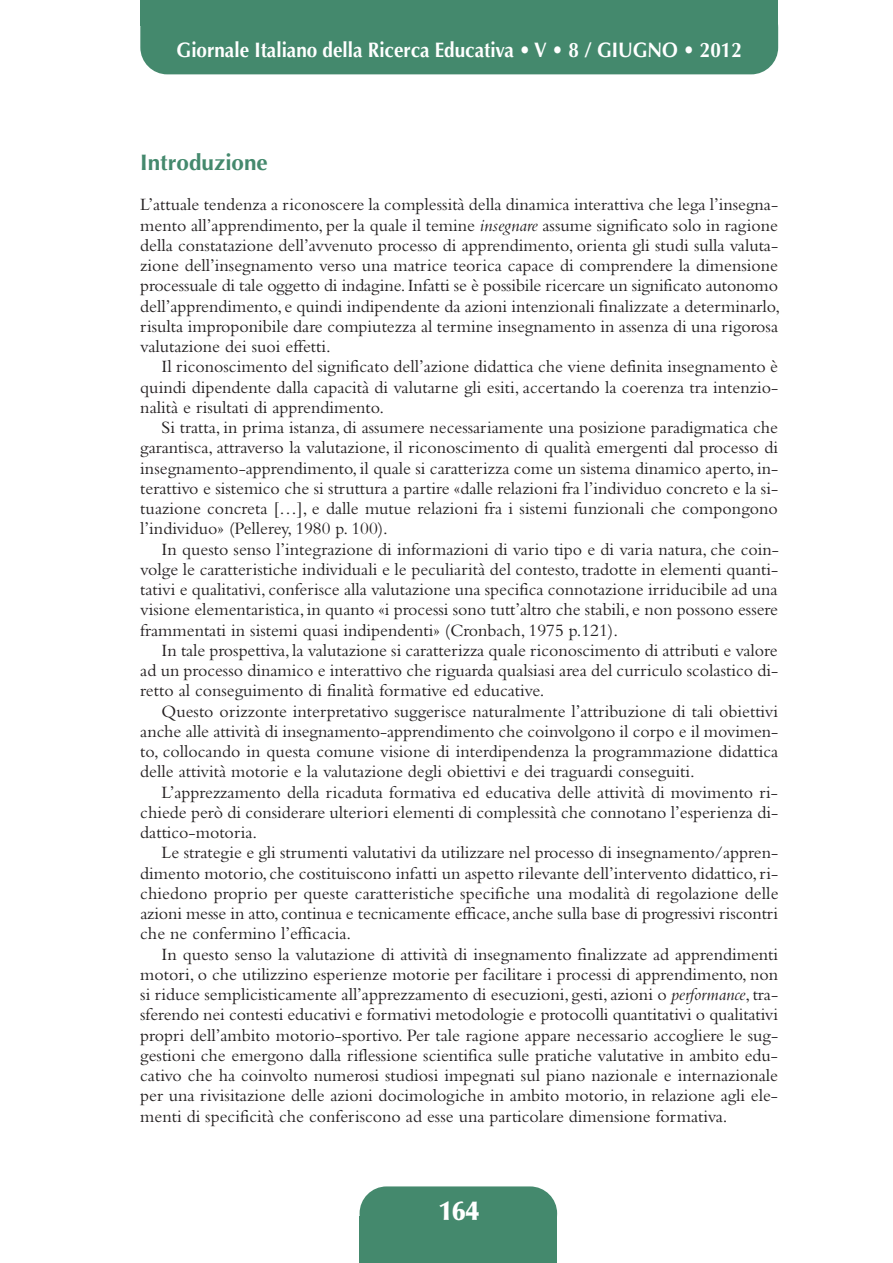
<style>
.page{position:relative;width:893px;height:1263px;background:#fff}
.page>*{position:absolute;margin:0;border:0;box-sizing:border-box;transform-origin:0 0}
.t1{font:900 27px "Optima";color:#fff}
.t2{font:700 22.5px "Optima";color:#44896d}
.t3{font:700 21px "Optima";color:#fff;scale:.9 1}
.t4{font:18px "Bembo";color:#231f20}
.s1{font-style:italic}
</style>
<div class="page">
<div style="left:140px;top:1px;width:638px;height:73px;background:#44896d;border-radius:27px"></div>
<div style="left:140px;top:0;width:638px;height:26px;background:#44896d"></div>
<div style="left:360px;top:1216px;width:197px;height:47px;background:#44896d"></div>
<div style="left:360px;top:1186px;width:197px;height:55px;background:#44896d;border-radius:27px"></div>
<p class="t3" style="left:177px;top:38px;width:629px">Giornale Italiano della Ricerca Educativa • V • 8 / GIUGNO • 2012</p>
<p class="t2" style="left:140px;top:149px;width:129px">Introduzione</p>
<p class="t4" style="left:140px;top:198px;width:639px">L’attuale tendenza a riconoscere la complessità della dinamica interattiva che lega l’insegna-</p>
<p class="t4" style="left:140px;top:219px;width:639px">mento all’apprendimento, per la quale il temine <span class="s1">insegnare</span> assume significato solo in ragione</p>
<p class="t4" style="left:140px;top:239px;width:639px">della constatazione dell’avvenuto processo di apprendimento, orienta gli studi sulla valuta-</p>
<p class="t4" style="left:140px;top:259px;width:639px">zione dell’insegnamento verso una matrice teorica capace di comprendere la dimensione</p>
<p class="t4" style="left:140px;top:279px;width:639px">processuale di tale oggetto di indagine. Infatti se è possibile ricercare un significato autonomo</p>
<p class="t4" style="left:140px;top:300px;width:641px">dell’apprendimento, e quindi indipendente da azioni intenzionali finalizzate a determinarlo,</p>
<p class="t4" style="left:140px;top:320px;width:639px">risulta improponibile dare compiutezza al termine insegnamento in assenza di una rigorosa</p>
<p class="t4" style="left:140px;top:340px;width:192px">valutazione dei suoi effetti.</p>
<p class="t4" style="left:162px;top:360px;width:618px">Il riconoscimento del significato dell’azione didattica che viene definita insegnamento è</p>
<p class="t4" style="left:140px;top:381px;width:639px">quindi dipendente dalla capacità di valutarne gli esiti, accertando la coerenza tra intenzio-</p>
<p class="t4" style="left:140px;top:401px;width:245px">nalità e risultati di apprendimento.</p>
<p class="t4" style="left:162px;top:421px;width:618px">Si tratta, in prima istanza, di assumere necessariamente una posizione paradigmatica che</p>
<p class="t4" style="left:140px;top:441px;width:639px">garantisca, attraverso la valutazione, il riconoscimento di qualità emergenti dal processo di</p>
<p class="t4" style="left:140px;top:462px;width:639px">insegnamento-apprendimento, il quale si caratterizza come un sistema dinamico aperto, in-</p>
<p class="t4" style="left:140px;top:482px;width:639px">terattivo e sistemico che si struttura a partire «dalle relazioni fra l’individuo concreto e la si-</p>
<p class="t4" style="left:140px;top:502px;width:639px">tuazione concreta […], e dalle mutue relazioni fra i sistemi funzionali che compongono</p>
<p class="t4" style="left:140px;top:522px;width:249px">l’individuo» (Pellerey, 1980 p. 100).</p>
<p class="t4" style="left:162px;top:543px;width:619px">In questo senso l’integrazione di informazioni di vario tipo e di varia natura, che coin-</p>
<p class="t4" style="left:140px;top:563px;width:639px">volge le caratteristiche individuali e le peculiarità del contesto, tradotte in elementi quanti-</p>
<p class="t4" style="left:140px;top:583px;width:639px">tativi e qualitativi, conferisce alla valutazione una specifica connotazione irriducibile ad una</p>
<p class="t4" style="left:140px;top:603px;width:639px">visione elementaristica, in quanto «i processi sono tutt’altro che stabili, e non possono essere</p>
<p class="t4" style="left:140px;top:624px;width:479px">frammentati in sistemi quasi indipendenti» (Cronbach, 1975 p.121).</p>
<p class="t4" style="left:162px;top:644px;width:617px">In tale prospettiva, la valutazione si caratterizza quale riconoscimento di attributi e valore</p>
<p class="t4" style="left:140px;top:664px;width:639px">ad un processo dinamico e interattivo che riguarda qualsiasi area del curriculo scolastico di-</p>
<p class="t4" style="left:140px;top:684px;width:406px">retto al conseguimento di finalità formative ed educative.</p>
<p class="t4" style="left:162px;top:705px;width:618px">Questo orizzonte interpretativo suggerisce naturalmente l’attribuzione di tali obiettivi</p>
<p class="t4" style="left:140px;top:725px;width:640px">anche alle attività di insegnamento-apprendimento che coinvolgono il corpo e il movimen-</p>
<p class="t4" style="left:140px;top:745px;width:639px">to, collocando in questa comune visione di interdipendenza la programmazione didattica</p>
<p class="t4" style="left:140px;top:765px;width:556px">delle attività motorie e la valutazione degli obiettivi e dei traguardi conseguiti.</p>
<p class="t4" style="left:162px;top:786px;width:618px">L’apprezzamento della ricaduta formativa ed educativa delle attività di movimento ri-</p>
<p class="t4" style="left:140px;top:806px;width:639px">chiede però di considerare ulteriori elementi di complessità che connotano l’esperienza di-</p>
<p class="t4" style="left:140px;top:826px;width:118px">dattico-motoria.</p>
<p class="t4" style="left:162px;top:846px;width:618px">Le strategie e gli strumenti valutativi da utilizzare nel processo di insegnamento/appren-</p>
<p class="t4" style="left:140px;top:867px;width:639px">dimento motorio, che costituiscono infatti un aspetto rilevante dell’intervento didattico, ri-</p>
<p class="t4" style="left:140px;top:887px;width:640px">chiedono proprio per queste caratteristiche specifiche una modalità di regolazione delle</p>
<p class="t4" style="left:140px;top:907px;width:639px">azioni messe in atto, continua e tecnicamente efficace, anche sulla base di progressivi riscontri</p>
<p class="t4" style="left:140px;top:927px;width:212px">che ne confermino l’efficacia.</p>
<p class="t4" style="left:162px;top:948px;width:618px">In questo senso la valutazione di attività di insegnamento finalizzate ad apprendimenti</p>
<p class="t4" style="left:140px;top:968px;width:639px">motori, o che utilizzino esperienze motorie per facilitare i processi di apprendimento, non</p>
<p class="t4" style="left:140px;top:988px;width:639px">si riduce semplicisticamente all’apprezzamento di esecuzioni, gesti, azioni o <span class="s1">performance</span>, tra-</p>
<p class="t4" style="left:140px;top:1008px;width:639px">sferendo nei contesti educativi e formativi metodologie e protocolli quantitativi o qualitativi</p>
<p class="t4" style="left:140px;top:1029px;width:639px">propri dell’ambito motorio-sportivo. Per tale ragione appare necessario accogliere le sug-</p>
<p class="t4" style="left:140px;top:1049px;width:639px">gestioni che emergono dalla riflessione scientifica sulle pratiche valutative in ambito edu-</p>
<p class="t4" style="left:140px;top:1069px;width:639px">cativo che ha coinvolto numerosi studiosi impegnati sul piano nazionale e internazionale</p>
<p class="t4" style="left:140px;top:1089px;width:639px">per una rivisitazione delle azioni docimologiche in ambito motorio, in relazione agli ele-</p>
<p class="t4" style="left:140px;top:1110px;width:589px">menti di specificità che conferiscono ad esse una particolare dimensione formativa.</p>
<p class="t1" style="left:439px;top:1200px;width:42px">164</p>
</div>
